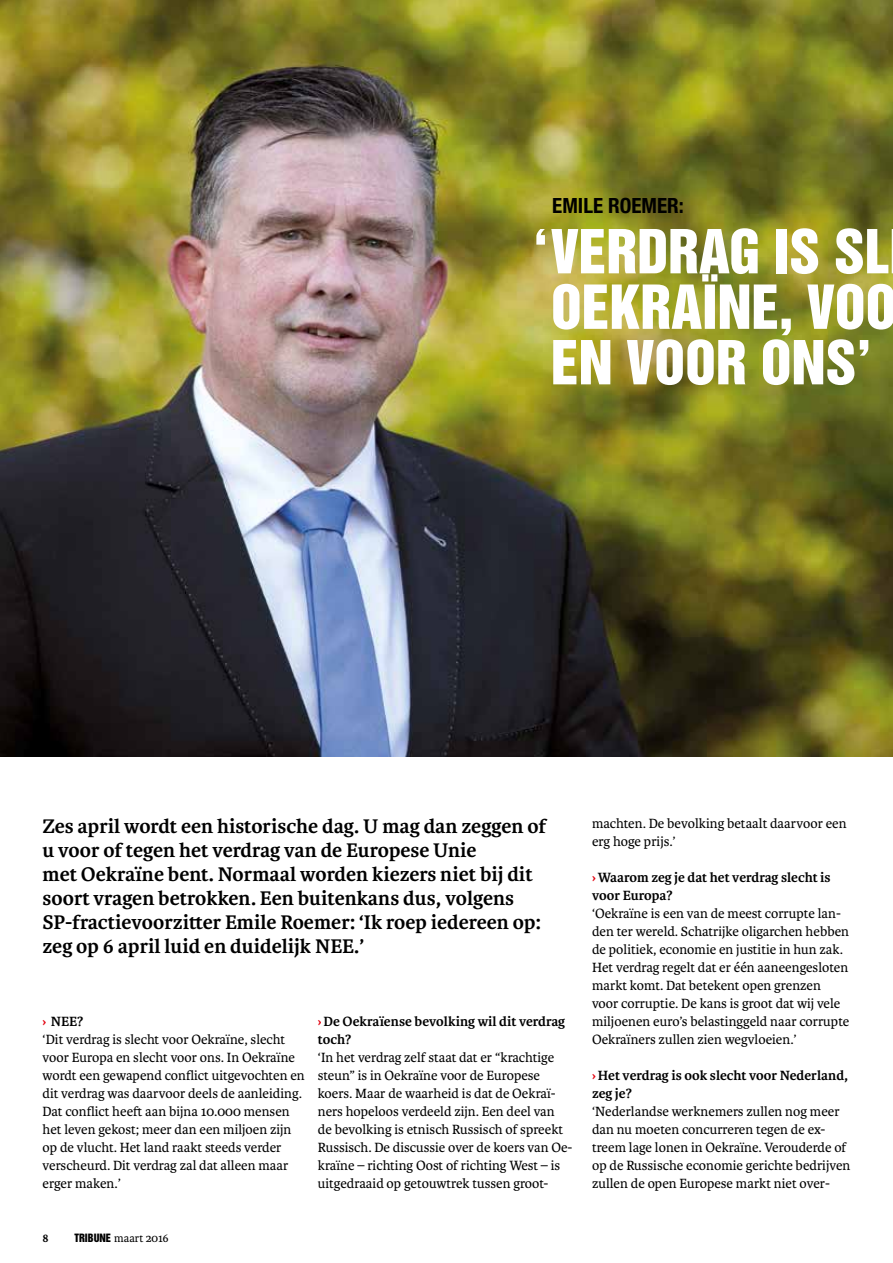
<style>
.page{position:relative;width:893px;height:1263px;background:#fff}
.page>*{position:absolute;margin:0;border:0;box-sizing:border-box;transform-origin:0 0}
.t1{font:55.5px/55.5px "Helvetica Inserat LT Std";color:#fff;text-align:center}
.t2{font:700 21px/24px "Karmina";color:#000}
.t3{font:700 condensed 21px "Helvetica Neue LT Std";color:#000}
.t4{font:14.25px/18px "Karmina";color:#000}
.t5{font:700 14.25px/18px "Karmina";color:#000}
.t6{font:12px "Karmina";color:#000}
.t7{font:700 12px "Karmina";color:#000}
.s1{font-weight:700;color:#e30613}
.s2{font-weight:700}
.s3{color:#e30613}
.s4{font-family:"Helvetica Inserat LT Std";font-size:10.5px}
</style>
<div class="page">
<img style="left:0;top:0;width:893px;height:756px">
<h2 class="t3" style="left:552px;top:193px;width:133px">EMILE ROEMER:</h2>
<h1 class="t1" style="left:533px;top:225px;width:365px">‘VERDRAG IS SL<br>OEKRAÏNE, VOO<br>EN VOOR ONS’</h1>
<p class="t2" style="left:43px;top:814px;width:505px">Zes april wordt een historische dag. U mag dan zeggen of u voor of tegen het verdrag van de Europese Unie<br>met Oekraïne bent. Normaal worden kiezers niet bij dit soort vragen betrokken. Een buitenkans dus, volgens SP-fractievoorzitter Emile Roemer: ‘Ik roep iedereen op: zeg op 6 april luid en duidelijk NEE.’</p>
<p class="t4" style="left:43px;top:1013px;width:264px"><span class="s1">›</span> <span class="s2">NEE?<br></span>‘Dit verdrag is slecht voor Oekraïne, slecht voor Europa en slecht voor ons. In Oekraïne wordt een gewapend conflict uitgevochten en dit verdrag was daarvoor deels de aanleiding.<br>Dat conflict heeft aan bijna 10.000 mensen het leven gekost; meer dan een miljoen zijn op de vlucht. Het land raakt steeds verder verscheurd. Dit verdrag zal dat alleen maar erger maken.’</p>
<p class="t5" style="left:318px;top:1013px;width:249px"><span class="s3">›</span>De Oekraïense bevolking wil dit verdrag toch?</p>
<p class="t4" style="left:318px;top:1049px;width:256px">‘In het verdrag zelf staat dat er “krachtige steun” is in Oekraïne voor de Europese koers. Maar de waarheid is dat de Oekraï&shy;ners hopeloos verdeeld zijn. Een deel van<br>de bevolking is etnisch Russisch of spreekt Russisch. De discussie over de koers van Oe&shy;kraïne – richting Oost of richting West – is uitgedraaid op getouwtrek tussen groot-</p>
<p class="t7" style="left:43px;top:1231px;width:8px">8</p>
<p class="t6" style="left:74px;top:1231px;width:96px"><span class="s4">TRIBUNE</span> maart 2016</p>
<p class="t4" style="left:592px;top:815px;width:256px">machten. De bevolking betaalt daarvoor een erg hoge prijs.’</p>
<p class="t5" style="left:592px;top:869px;width:240px"><span class="s3">›</span>Waarom zeg je dat het verdrag slecht is voor Europa?</p>
<p class="t4" style="left:592px;top:905px;width:259px">‘Oekraïne is een van de meest corrupte lan&shy;den ter wereld. Schatrijke oligarchen hebben de politiek, economie en justitie in hun zak.<br>Het verdrag regelt dat er één aaneengesloten markt komt. Dat betekent open grenzen voor corruptie. De kans is groot dat wij vele miljoenen euro’s belastinggeld naar corrupte Oekraïners zullen zien wegvloeien.’</p>
<p class="t5" style="left:592px;top:1067px;width:258px"><span class="s3">›</span>Het verdrag is ook slecht voor Nederland, zeg je?</p>
<p class="t4" style="left:592px;top:1103px;width:260px">‘Nederlandse werknemers zullen nog meer dan nu moeten concurreren tegen de ex&shy;treem lage lonen in Oekraïne. Verouderde of op de Russische economie gerichte bedrijven zullen de open Europese markt niet over-</p>
</div>
